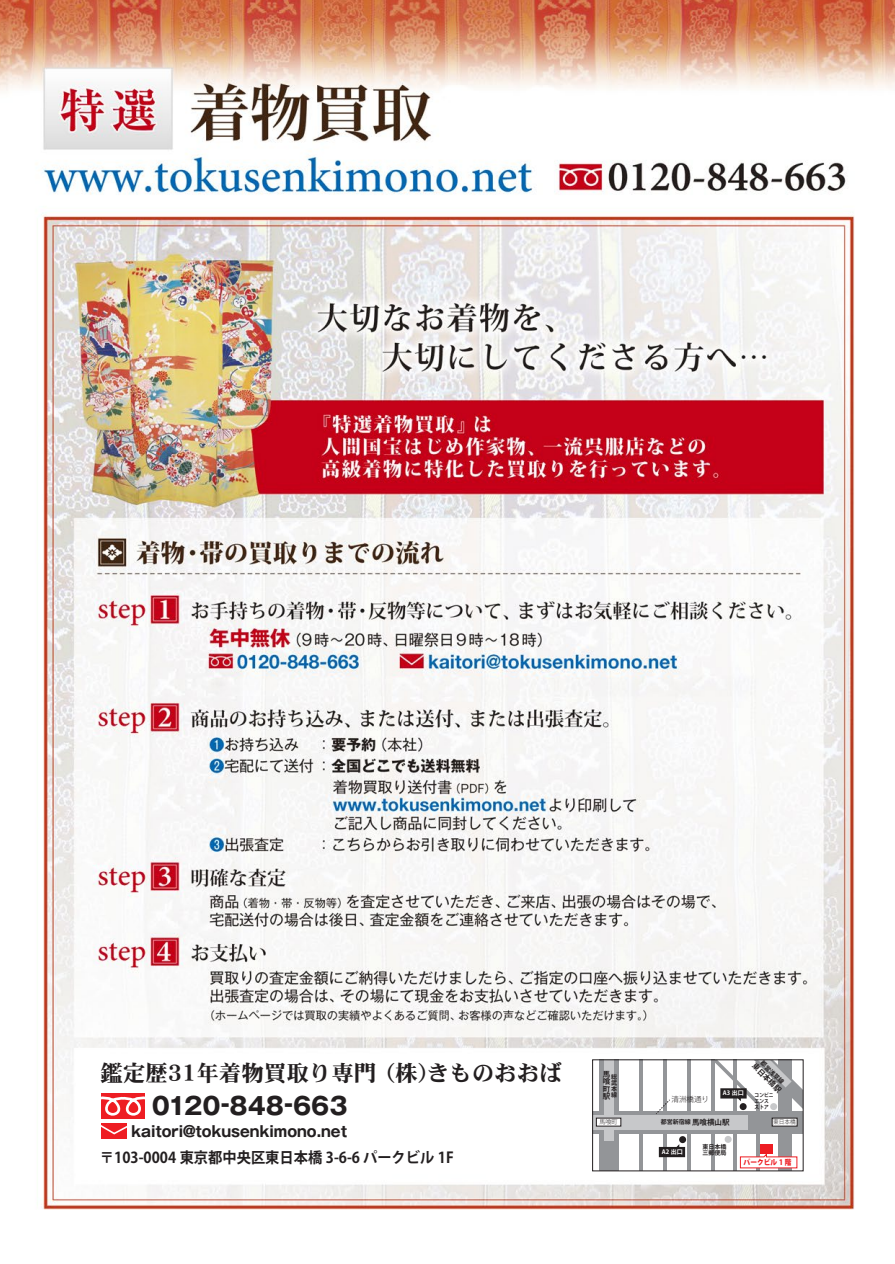
<style>
.page{position:relative;width:895px;height:1264px;background:#fff}
.page>*{position:absolute;margin:0;border:0;box-sizing:border-box;transform-origin:0 0}
.t1{font:700 24px "Gothic MB101";color:#231f20}
.t2{font:22.5px "DFHS Mincho W9 MP RKSJ H";color:#231f20}
.t3{font:700 15px "Koz Go Pro";color:#231f20;scale:.95 1}
.t4{font:700 15px "Gothic MB101";color:#231f20;scale:.95 1}
.t5{font:700 7.5px/7.5px "Koz Go Pro";color:#231f20;text-align:justify}
.t6{font:800 7.5px "Koz Go Pro";color:#ee1d23;scale:.9 1}
.t7{font:300 7.5px "Koz Go Pro";color:#231f20}
.t8{font:700 6px/6px "Koz Go Pro";color:#231f20}
.t9{font:700 6px "Koz Go Pro";color:#fff}
.t10{font:300 6px "Koz Go Pro";color:#231f20;scale:.95 1}
.t11{font:300 6px "Koz Go Pro";color:#231f20}
.t12{font:700 5.25px/6px "Koz Go Pro";color:#231f20;scale:.9 1}
.s1{font-size:7.5px}
</style>
<div class="page">
<img style="left:0;top:0;width:895px;height:1210px">
<div style="left:101px;top:1093px;width:43px;height:25px;background:#ee1d23"></div>
<svg style="left:99px;top:1092px;width:48px;height:25px"></svg>
<div style="left:101px;top:1122px;width:26px;height:15px;background:#ee1d23"></div>
<svg style="left:99px;top:1123px;width:30px;height:11px"></svg>
<svg style="left:594px;top:1111px;width:207px;height:22px;fill:#939598"></svg>
<div style="left:778px;top:1059px;width:13px;height:111px;background:#939598"></div>
<div style="left:599px;top:1059px;width:19px;height:111px;background:#939598"></div>
<hr style="left:733px;top:1059px;width:3px;height:111px;background:#939598">
<hr style="left:756px;top:1101px;width:3px;height:69px;background:#939598">
<hr style="left:711px;top:1059px;width:3px;height:111px;background:#939598">
<hr style="left:687px;top:1059px;width:4px;height:111px;background:#939598">
<hr style="left:663px;top:1059px;width:3px;height:111px;background:#939598">
<hr style="left:639px;top:1059px;width:4px;height:111px;background:#939598">
<div style="left:592px;top:1114px;width:155px;height:14px;background:#c7c8ca"></div>
<div style="left:604px;top:1059px;width:9px;height:81px;background:#c7c8ca"></div>
<div style="left:724px;top:1135px;width:7px;height:7px;background:#c7c8ca;border-radius:50%"></div>
<div style="left:770px;top:1102px;width:7px;height:7px;background:#c7c8ca;border-radius:50%"></div>
<div style="left:739px;top:1102px;width:7px;height:7px;background:#231f20;border-radius:50%"></div>
<svg style="left:679px;top:1135px;width:7px;height:7px"></svg>
<svg style="left:659px;top:1143px;width:26px;height:13px"></svg>
<svg style="left:739px;top:1152px;width:58px;height:16px"></svg>
<svg style="left:714px;top:1061px;width:87px;height:47px"></svg>
<div style="left:760px;top:1143px;width:13px;height:9px;background:#ee1d23"></div>
<div style="left:772px;top:1117px;width:25px;height:9px;background:#fff"></div>
<div style="left:596px;top:1117px;width:25px;height:9px;background:#fff"></div>
<svg style="left:655px;top:1098px;width:16px;height:16px"></svg>
<h2 class="t2" style="left:100px;top:1061px;width:463px">鑑定歴31年着物買取り専門 （株）きものおおば</h2>
<h1 class="t1" style="left:152px;top:1088px;width:197px">0120-848-663</h1>
<p class="t4" style="left:131px;top:1120px;width:228px">kaitori@tokusenkimono.net</p>
<p class="t3" style="left:100px;top:1147px;width:374px">〒103-0004 東京都中央区東日本橋 3-6-6 パークビル 1F</p>
<p class="t8" style="left:763px;top:1059px;width:31px;rotate:45deg">都営浅草線</p>
<p class="t12" style="left:754px;top:1091px;width:22px">コンビニエンスストア</p>
<p class="t5" style="left:756px;top:1061px;width:39px;rotate:45deg">東日本橋駅</p>
<p class="t5" style="left:603px;top:1070px;width:9px">馬喰町駅</p>
<p class="t8" style="left:611px;top:1073px;width:7px;text-align:justify">総武本線</p>
<p class="t11" style="left:599px;top:1117px;width:19px">馬喰町</p>
<p class="t10" style="left:773px;top:1117px;width:26px">東日本橋</p>
<p class="t9" style="left:723px;top:1088px;width:22px">A3 出口</p>
<p class="t7" style="left:671px;top:1094px;width:39px">清洲橋通り</p>
<p class="t8" style="left:661px;top:1119px;width:70px">都営新宿線 <span class="s1">馬喰横山駅</span></p>
<p class="t8" style="left:702px;top:1143px;width:25px">東日本橋三郵便局</p>
<p class="t9" style="left:662px;top:1147px;width:22px">A2 出口</p>
<p class="t6" style="left:743px;top:1157px;width:55px">パークビル 1 階</p>
</div>
